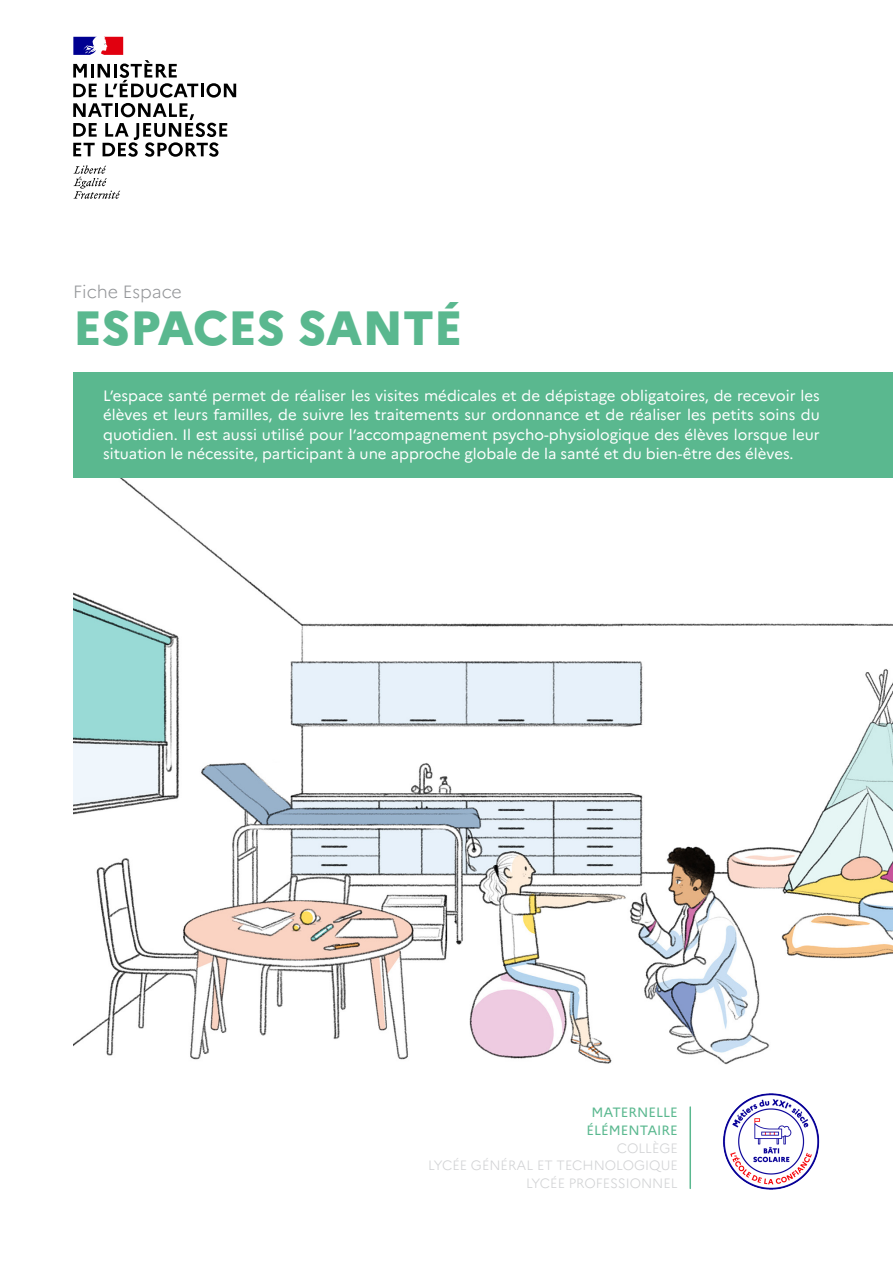
<style>
.page{position:relative;width:893px;height:1263px;background:#fff}
.page>*{position:absolute;margin:0;border:0;box-sizing:border-box;transform-origin:0 0}
.t1{font:800 48px "Marianne";color:#5ab88f}
.t2{font:300 17.7px "Marianne";color:#939598}
.t3{font:15px/19.5px "Marianne";color:#fff;text-align:justify}
.t4{font:300 13.5px/17.7px "Marianne";color:#d1d2d4;text-align:right}
.s1{font-weight:400;color:#5ab88f}
</style>
<div class="page">
<img style="left:73px;top:477px;width:820px;height:588px">
<div style="left:73px;top:372px;width:820px;height:105px;background:#5ab88f"></div>
<svg style="left:73px;top:165px;width:47px;height:34px"></svg>
<svg style="left:73px;top:37px;width:163px;height:120px"></svg>
<hr style="left:689px;top:1107px;width:2px;height:81px;background:#5ab88f">
<img style="left:723px;top:1093px;width:97px;height:96px">
<p class="t2" style="left:73px;top:281px;width:110px">Fiche Espace</p>
<p class="t1" style="left:73px;top:298px;width:391px">ESPACES SANTÉ</p>
<p class="t3" style="left:103px;top:386px;width:718px">L’espace santé permet de réaliser les visites médicales et de dépistage obligatoires, de recevoir les élèves et leurs familles, de suivre les traitements sur ordonnance et de réaliser les petits soins du quotidien. Il est aussi utilisé pour l’accompagnement psycho-physiologique des élèves lorsque leur situation le nécessite, participant à une approche globale de la santé et du bien-être des élèves.</p>
<p class="t4" style="left:428px;top:1104px;width:251px"><span class="s1">MATERNELLE<br>ÉLÉMENTAIRE<br></span>COLLÈGE<br>LYCÉE GÉNÉRAL ET TECHNOLOGIQUE<br>LYCÉE PROFESSIONNEL</p>
</div>
